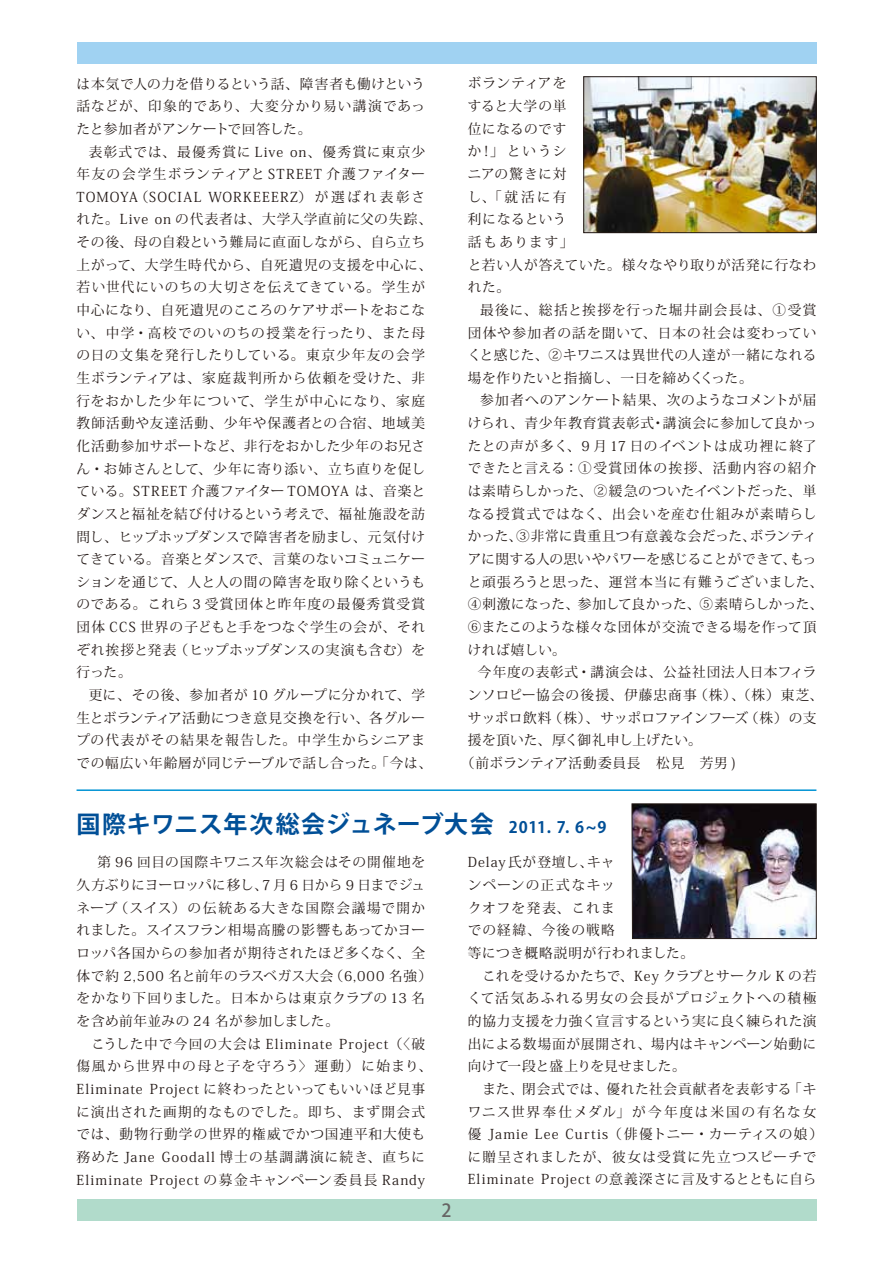
<style>
.page{position:relative;width:893px;height:1263px;background:#fff}
.page>*{position:absolute;margin:0;border:0;box-sizing:border-box;transform-origin:0 0}
.t1{font:700 24px "Koz Go Pro";letter-spacing:.03em;color:#004f97}
.t2{font:500 18px "Koz Go Pro";color:#666464}
.t3{font:13.65px/22.6px "Koz Min Pro";letter-spacing:.055em;color:#221815}
.t4{font:13.65px "Koz Min Pro";letter-spacing:.01em;color:#221815}
.t5{font:13.65px "Koz Min Pro";letter-spacing:.035em;color:#221815}
.t6{font:13.65px "Koz Min Pro";letter-spacing:.02em;color:#221815}
.s1{font-size:15.75px}
</style>
<div class="page">
<div style="left:77px;top:43px;width:739px;height:21px;background:#a0d2f2"></div>
<div style="left:77px;top:1199px;width:739px;height:21px;background:#b1dbcb"></div>
<hr style="left:77px;top:789px;width:739px;height:2px;background:#0093d4">
<img style="left:586px;top:79px;width:228px;height:152px">
<div style="left:584px;top:77px;width:232px;height:156px;border:1px solid #221815"></div>
<img style="left:632px;top:803px;width:185px;height:136px">
<p class="t3" style="left:77px;top:72px;width:350px;text-align:justify">は本気で人の力を借りるという話、障害者も働けという話などが、印象的であり、大変分かり易い講演であったと参加者がアンケートで回答した。</p>
<p class="t3" style="left:77px;top:140px;width:357px;text-indent:12px">表彰式では、最優秀賞に Live on、優秀賞に東京少年友の会学生ボランティアと STREET 介護ファイター<br>TOMOYA（SOCIAL WORKEEERZ）が選ばれ表彰された。Live on の代表者は、大学入学直前に父の失踪、その後、母の自殺という難局に直面しながら、自ら立ち上がって、大学生時代から、自死遺児の支援を中心に、若い世代にいのちの大切さを伝えてきている。学生が中心になり、自死遺児のこころのケアサポートをおこない、中学・高校でのいのちの授業を行ったり、また母の日の文集を発行したりしている。東京少年友の会学生ボランティアは、家庭裁判所から依頼を受けた、非行をおかした少年について、学生が中心になり、家庭教師活動や友達活動、少年や保護者との合宿、地域美化活動参加サポートなど、非行をおかした少年のお兄さん・お姉さんとして、少年に寄り添い、立ち直りを促している。STREET 介護ファイター TOMOYA は、音楽とダンスと福祉を結び付けるという考えで、福祉施設を訪問し、ヒップホップダンスで障害者を励まし、元気付けてきている。音楽とダンスで、言葉のないコミュニケーションを通じて、人と人の間の障害を取り除くというものである。これら 3 受賞団体と昨年度の最優秀賞受賞団体 CCS 世界の子どもと手をつなぐ学生の会が、それぞれ挨拶と発表（ヒップホップダンスの実演も含む）を行った。</p>
<p class="t3" style="left:77px;top:683px;width:357px;text-align:center">更に、その後、参加者が 10 グループに分かれて、学<br>生とボランティア活動につき意見交換を行い、各グループの代表がその結果を報告した。中学生からシニアまでの幅広い年齢層が同じテーブルで話し合った。「今は、</p>
<p class="t3" style="left:468px;top:72px;width:350px">ボランティアを<br>すると大学の単<br>位になるのです<br>か！」というシ<br>ニアの驚きに対<br>し、「就活に有<br>利になるという<br>話もあります」<br>と若い人が答えていた。様々なやり取りが活発に行なわれた。</p>
<p class="t3" style="left:468px;top:298px;width:350px;text-align:justify;text-indent:12px">最後に、総括と挨拶を行った堀井副会長は、①受賞団体や参加者の話を聞いて、日本の社会は変わっていくと感じた、②キワニスは異世代の人達が一緒になれる場を作りたいと指摘し、一日を締めくくった。</p>
<p class="t3" style="left:468px;top:389px;width:357px;text-indent:12px">参加者へのアンケート結果、次のようなコメントが届けられ、青少年教育賞表彰式・講演会に参加して良かったとの声が多く、9 月 17 日のイベントは成功裡に終了できたと言える：①受賞団体の挨拶、活動内容の紹介は素晴らしかった、②緩急のついたイベントだった、単なる授賞式ではなく、出会いを産む仕組みが素晴らしかった、③非常に貴重且つ有意義な会だった、ボランティアに関する人の思いやパワーを感じることができて、もっと頑張ろうと思った、運営本当に有難うございました、<br>④刺激になった、参加して良かった、⑤素晴らしかった、<br>⑥またこのような様々な団体が交流できる場を作って頂ければ嬉しい。</p>
<p class="t3" style="left:478px;top:660px;width:340px">今年度の表彰式・講演会は、公益社団法人日本フィラ</p>
<p class="t3" style="left:468px;top:683px;width:357px">ンソロピー協会の後援、伊藤忠商事（株）、（株）東芝、</p>
<p class="t4" style="left:468px;top:708px;width:350px">サッポロ飲料（株）、サッポロファインフーズ（株）の支</p>
<p class="t6" style="left:468px;top:730px;width:236px">援を頂いた、厚く御礼申し上げたい。</p>
<p class="t5" style="left:461px;top:753px;width:277px">（前ボランティア活動委員長　松見　芳男 )</p>
<h1 class="t1" style="left:77px;top:808px;width:531px">国際キワニス年次総会ジュネーブ大会 <span class="s1">2011. 7. 6~9</span></h1>
<p class="t3" style="left:77px;top:851px;width:357px;text-indent:6px">　第 96 回目の国際キワニス年次総会はその開催地を久方ぶりにヨーロッパに移し、7 月 6 日から 9 日までジュネーブ（スイス）の伝統ある大きな国際会議場で開かれました。スイスフラン相場高騰の影響もあってかヨーロッパ各国からの参加者が期待されたほど多くなく、全体で約 2,500 名と前年のラスベガス大会（6,000 名強）をかなり下回りました。日本からは東京クラブの 13 名を含め前年並みの 24 名が参加しました。<br>　こうした中で今回の大会は Eliminate Project （〈破傷風から世界中の母と子を守ろう〉運動）に始まり、<br>Eliminate Project に終わったといってもいいほど見事に演出された画期的なものでした。即ち、まず開会式では、動物行動学の世界的権威でかつ国連平和大使も務めた Jane Goodall 博士の基調講演に続き、直ちに<br>Eliminate Project の募金キャンペーン委員長 Randy</p>
<p class="t3" style="left:468px;top:850px;width:357px">Delay氏が登壇し、キャ<br>ンペーンの正式なキッ<br>クオフを発表、これま<br>での経緯、今後の戦略<br>等につき概略説明が行われました。<br>　これを受けるかたちで、Key クラブとサークル K の若くて活気あふれる男女の会長がプロジェクトへの積極的協力支援を力強く宣言するという実に良く練られた演出による数場面が展開され、場内はキャンペーン始動に向けて一段と盛上りを見せました。<br>　また、閉会式では、優れた社会貢献者を表彰する「キワニス世界奉仕メダル」が今年度は米国の有名な女優 Jamie Lee Curtis （俳優トニー・カーティスの娘）に贈呈されましたが、彼女は受賞に先立つスピーチで<br>Eliminate Project の意義深さに言及するとともに自ら</p>
<h2 class="t2" style="left:441px;top:1198px;width:12px">2</h2>
</div>
